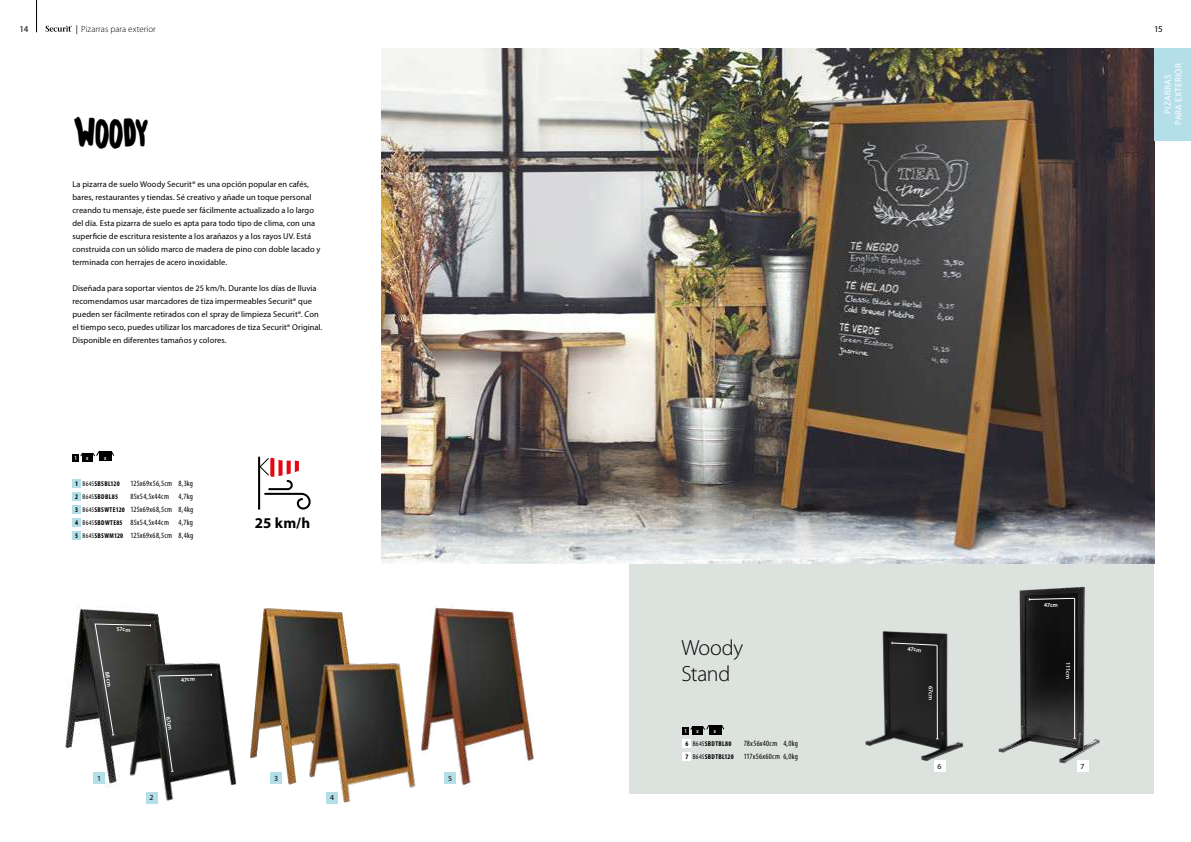
<style>
.page{position:relative;width:1191px;height:842px;background:#fff}
.page>*{position:absolute;margin:0;border:0;box-sizing:border-box;transform-origin:0 0}
.t1{font:48px "Securit Hand Pro";letter-spacing:-.06em;color:#000}
.t2{font:300 22px/26px "Myriad Pro";letter-spacing:-.01em;color:#000}
.t3{font:700 15px "Myriad Pro";color:#000}
.t4{font:300 9px "Myriad Pro";letter-spacing:.005em;color:#000}
.t5{font:9px/10.8px "Myriad Pro";letter-spacing:.03em;color:#fff;text-align:center}
.t6{font:9px "Myriad Pro";color:#000}
.t7{font:8.4px/13px "Myriad Pro";letter-spacing:.01em;color:#000}
.t8{font:condensed 8px/13px "Myriad Pro";letter-spacing:.03em;color:#000;text-align:justify}
.t9{font:7.8px "Myriad Pro";color:#000}
.t10{font:700 condensed 7px "Myriad Pro";letter-spacing:.045em;color:#000}
.t11{font:600 6px "Myriad Pro";letter-spacing:-.025em;color:#fff}
.t12{font:600 condensed 6px "Myriad Pro";color:#fff}
.s1{font-weight:400}
.s2{font-weight:700;font-size:7px}
.s3{font-size:7px}
</style>
<div class="page">
<div style="left:629px;top:478px;width:525px;height:316px;background:#dce2dd"></div>
<img style="left:382px;top:48px;width:772px;height:516px">
<img style="left:998px;top:586px;width:102px;height:181px">
<img style="left:865px;top:631px;width:99px;height:134px">
<svg style="left:258px;top:456px;width:53px;height:53px"></svg>
<img style="left:430px;top:605px;width:104px;height:181px">
<img style="left:65px;top:606px;width:103px;height:181px">
<img style="left:259px;top:608px;width:90px;height:140px">
<div style="left:94px;top:772px;width:11px;height:12px;background:#b5dfe8"></div>
<div style="left:444px;top:772px;width:12px;height:12px;background:#b5dfe8"></div>
<div style="left:270px;top:772px;width:12px;height:12px;background:#b5dfe8"></div>
<svg style="left:94px;top:623px;width:57px;height:113px;background:#4b4b49"></svg>
<img style="left:284px;top:655px;width:156px;height:149px">
<img style="left:106px;top:655px;width:154px;height:149px">
<svg style="left:158px;top:674px;width:54px;height:98px;background:#343534"></svg>
<div style="left:934px;top:760px;width:11px;height:12px;background:#fff"></div>
<div style="left:1077px;top:760px;width:11px;height:12px;background:#fff"></div>
<svg style="left:891px;top:642px;width:46px;height:4px"></svg>
<hr style="left:937px;top:645px;width:1px;height:94px;background:#fff">
<svg style="left:1028px;top:598px;width:46px;height:2px"></svg>
<hr style="left:1074px;top:598px;width:1px;height:140px;background:#fff">
<hr style="left:36px;top:0;width:1px;height:32px;background:#000">
<div style="left:1154px;top:48px;width:37px;height:92px;background:#b5dfe8"></div>
<svg style="left:46px;top:26px;width:26px;height:6px"></svg>
<div style="left:72px;top:479px;width:9px;height:8px;background:#b5dfe8"></div>
<div style="left:72px;top:492px;width:9px;height:8px;background:#b5dfe8"></div>
<div style="left:72px;top:505px;width:9px;height:8px;background:#b5dfe8"></div>
<div style="left:72px;top:518px;width:9px;height:8px;background:#b5dfe8"></div>
<div style="left:72px;top:531px;width:9px;height:8px;background:#b5dfe8"></div>
<div style="left:682px;top:739px;width:9px;height:8px;background:#fff"></div>
<div style="left:682px;top:752px;width:9px;height:8px;background:#fff"></div>
<div style="left:72px;top:454px;width:7px;height:7px;background:#000"></div>
<div style="left:82px;top:453px;width:11px;height:8px;background:#000"></div>
<div style="left:99px;top:451px;width:12px;height:10px;background:#000"></div>
<svg style="left:92px;top:451px;width:7px;height:5px"></svg>
<svg style="left:111px;top:451px;width:3px;height:5px"></svg>
<div style="left:682px;top:727px;width:7px;height:8px;background:#000"></div>
<div style="left:692px;top:726px;width:11px;height:9px;background:#000"></div>
<div style="left:709px;top:725px;width:12px;height:10px;background:#000"></div>
<svg style="left:703px;top:725px;width:6px;height:5px"></svg>
<svg style="left:721px;top:725px;width:3px;height:5px"></svg>
<p class="t4" style="left:76px;top:23px;width:82px"><span class="s1">|</span> Pizarras para exterior</p>
<p class="t6" style="left:20px;top:24px;width:10px">14</p>
<p class="t6" style="left:1154px;top:24px;width:10px">15</p>
<h1 class="t1" style="left:72px;top:108px;width:79px">Woody</h1>
<p class="t7" style="left:72px;top:177px;width:249px">La pizarra de suelo Woody Securit® es una opción popular en cafés, bares, restaurantes y tiendas. Sé creativo y añade un toque personal creando tu mensaje, éste puede ser fácilmente actualizado a lo largo del día. Esta pizarra de suelo es apta para todo tipo de clima, con una superficie de escritura resistente a los arañazos y a los rayos UV. Está construida con un sólido marco de madera de pino con doble lacado y terminada con herrajes de acero inoxidable.</p>
<p class="t7" style="left:72px;top:281px;width:251px">Diseñada para soportar vientos de 25 km/h. Durante los días de lluvia recomendamos usar marcadores de tiza impermeables Securit® que pueden ser fácilmente retirados con el spray de limpieza Securit®. Con el tiempo seco, puedes utilizar los marcadores de tiza Securit® Original.<br>Disponible en diferentes tamaños y colores.</p>
<p class="t12" style="left:74px;top:454px;width:4px">1</p>
<p class="t12" style="left:86px;top:454px;width:4px">x</p>
<p class="t12" style="left:104px;top:454px;width:4px">x</p>
<p class="t10" style="left:75px;top:479px;width:46px">1 <span class="s1">B645</span>SBSBL120</p>
<p class="t8" style="left:130px;top:476px;width:64px">125x69x56,5cm 8,3kg</p>
<p class="t10" style="left:75px;top:492px;width:44px">2 <span class="s1">B645</span>SBDBL85</p>
<p class="t8" style="left:75px;top:489px;width:119px;text-indent:55px">85x54,5x44cm 4,7kg <span class="s2">3</span> <span class="s3">B645</span><span class="s2">SBSWTE120</span> 125x69x68,5cm 8,4kg <span class="s2">4</span> <span class="s3">B645</span><span class="s2">SBDWTE85</span> 85x54,5x44cm 4,7kg <span class="s2">5</span> <span class="s3">B645</span><span class="s2">SBSWM120</span> 125x69x68,5cm 8,4kg</p>
<p class="t11" style="left:116px;top:625px;width:16px;rotate:1deg">57cm</p>
<p class="t11" style="left:111px;top:671px;width:16px;rotate:81deg">88cm</p>
<p class="t11" style="left:181px;top:676px;width:16px;rotate:-2deg">47cm</p>
<p class="t11" style="left:172px;top:716px;width:16px;rotate:81deg">67cm</p>
<h3 class="t3" style="left:255px;top:513px;width:57px">25 km/h</h3>
<p class="t9" style="left:274px;top:773px;width:6px">3</p>
<p class="t9" style="left:97px;top:773px;width:6px">1</p>
<p class="t9" style="left:448px;top:773px;width:6px">5</p>
<p class="t9" style="left:150px;top:793px;width:6px">2</p>
<p class="t9" style="left:330px;top:793px;width:6px">4</p>
<p class="t5" style="left:1162px;top:125px;width:63px;rotate:-90deg">PIZARRAS<br>PARA EXTERIOR</p>
<h2 class="t2" style="left:681px;top:634px;width:63px">Woody<br>Stand</h2>
<p class="t12" style="left:684px;top:727px;width:4px">1</p>
<p class="t12" style="left:696px;top:727px;width:4px">x</p>
<p class="t12" style="left:714px;top:727px;width:4px">x</p>
<p class="t8" style="left:685px;top:736px;width:114px;text-align:right">78x56x40cm 4,0kg<br><span class="s2">7</span> <span class="s3">B645</span><span class="s2">SBDTBL120</span> 117x56x60cm 6,0kg</p>
<p class="t10" style="left:685px;top:739px;width:47px">6 <span class="s1">B645</span>SBDTBL80</p>
<p class="t11" style="left:907px;top:645px;width:16px;rotate:3deg">47cm</p>
<p class="t11" style="left:934px;top:686px;width:16px;rotate:90deg">67cm</p>
<p class="t11" style="left:1043px;top:601px;width:16px;rotate:-2deg">47cm</p>
<p class="t11" style="left:1072px;top:662px;width:18px;rotate:90deg">111cm</p>
<p class="t9" style="left:937px;top:761px;width:6px">6</p>
<p class="t9" style="left:1080px;top:761px;width:6px">7</p>
</div>
